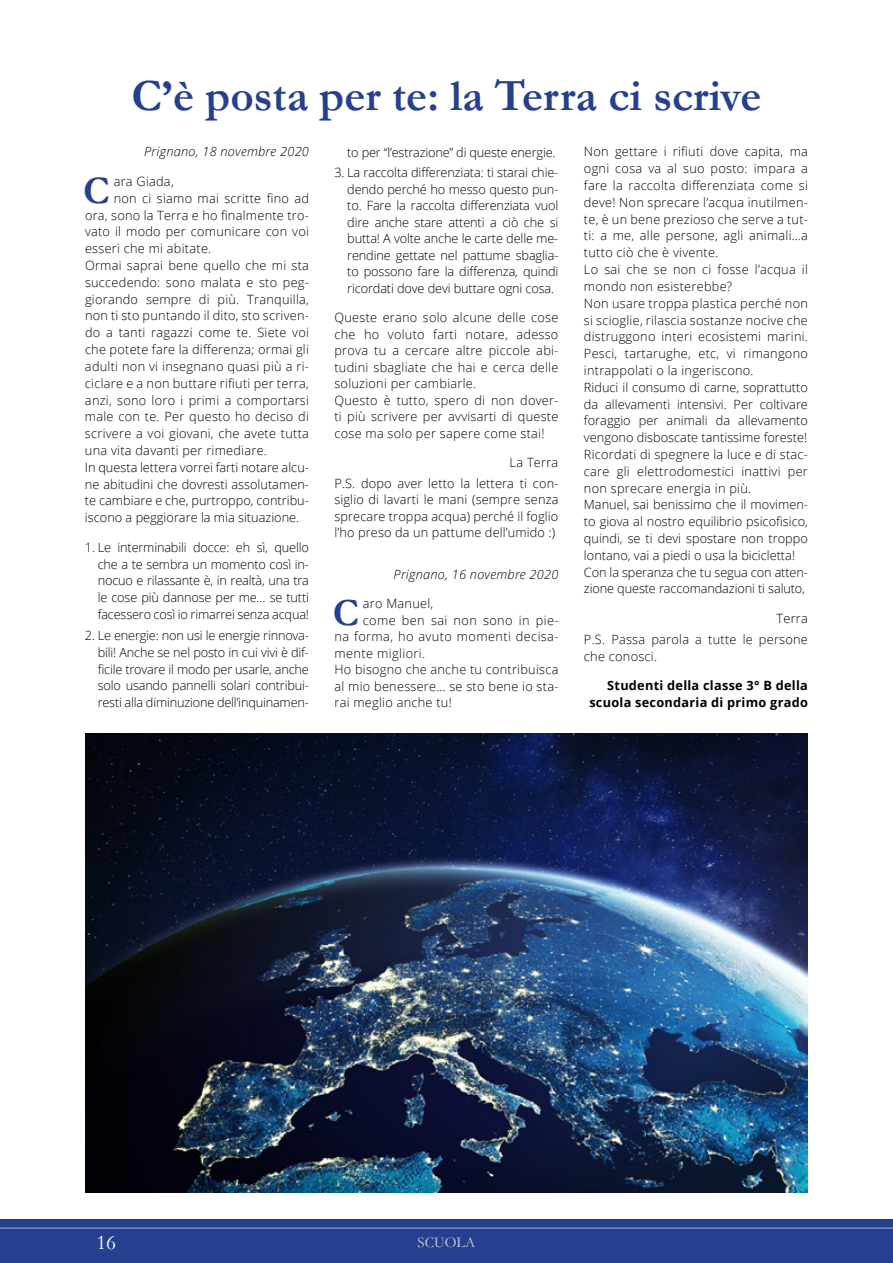
<style>
.page{position:relative;width:893px;height:1263px;background:#fff}
.page>*{position:absolute;margin:0;border:0;box-sizing:border-box;transform-origin:0 0}
.t1{font:700 45px "Garamond";color:#25408f}
.t2{font:700 39.15px "Garamond";color:#25408f}
.t3{font:700 38.7px "Garamond";color:#25408f}
.t4{font:21px "Garamond";color:#fff}
.t5{font:15px "Garamond";color:#d1d3d4}
.t6{font:300 12.75px/16.8px "Open Sans";letter-spacing:.02em;color:#000;text-align:justify}
.t7{font:300 12.75px "Open Sans";color:#000}
.t8{font:700 12.75px/16.8px "Open Sans";letter-spacing:.02em;color:#000;text-align:right}
.t9{font:italic 300 12.75px "Open Sans";letter-spacing:.02em;color:#000}
.t10{font:300 12.75px "Open Sans";letter-spacing:-.015em;color:#000}
</style>
<div class="page">
<div style="left:0;top:1219px;width:893px;height:44px;background:#25408f"></div>
<hr style="left:0;top:1227px;width:893px;height:2px;background:#8889ba">
<img style="left:85px;top:733px;width:723px;height:460px">
<h1 class="t1" style="left:131px;top:66px;width:631px">C’è posta per te: la Terra ci scrive</h1>
<p class="t9" style="left:144px;top:143px;width:166px">Prignano, 18 novembre 2020</p>
<p class="t6" style="left:584px;top:143px;width:225px;text-align:left">Non gettare i rifiuti dove capita, ma ogni cosa va al suo posto: impara a fare la raccolta differenziata come si deve! Non sprecare l’acqua inutilmen&shy;te, è un bene prezioso che serve a tut&shy;ti: a me, alle persone, agli animali…a tutto ciò che è vivente.<br>Lo sai che se non ci fosse l’acqua il mondo non esisterebbe?<br>Non usare troppa plastica perché non si scioglie, rilascia sostanze nocive che distruggono interi ecosistemi marini.<br>Pesci, tartarughe, etc, vi rimangono intrappolati o la ingeriscono.<br>Riduci il consumo di carne, soprattutto da allevamenti intensivi. Per coltivare foraggio per animali da allevamento vengono disboscate tantissime foreste!<br>Ricordati di spegnere la luce e di stac&shy;care gli elettrodomestici inattivi per non sprecare energia in più.<br>Manuel, sai benissimo che il movimen&shy;to giova al nostro equilibrio psicofisico, quindi, se ti devi spostare non troppo lontano, vai a piedi o usa la bicicletta!<br>Con la speranza che tu segua con atten&shy;zione queste raccomandazioni ti saluto,</p>
<p class="t6" style="left:584px;top:607px;width:225px;line-height:21px;text-align:right">Terra<br>P.S. Passa parola a tutte le persone</p>
<p class="t6" style="left:584px;top:647px;width:75px">che conosci.</p>
<p class="t8" style="left:589px;top:677px;width:220px">Studenti della classe 3° B della scuola secondaria di primo grado</p>
<p class="t10" style="left:347px;top:143px;width:210px">to per “l’estrazione” di queste energie.</p>
<p class="t6" style="left:347px;top:164px;width:213px;text-indent:-13px">3. La raccolta differenziata: ti starai chie&shy;dendo perché ho messo questo pun&shy;to. Fare la raccolta differenziata vuol dire anche stare attenti a ciò che si butta! A volte anche le carte delle me&shy;rendine gettate nel pattume sbaglia&shy;to possono fare la differenza, quindi ricordati dove devi buttare ogni cosa.</p>
<p class="t6" style="left:334px;top:309px;width:225px;text-align:left">Queste erano solo alcune delle cose che ho voluto farti notare, adesso prova tu a cercare altre piccole abi&shy;tudini sbagliate che hai e cerca delle soluzioni per cambiarle.<br>Questo è tutto, spero di non dover&shy;ti più scrivere per avvisarti di queste cose ma solo per sapere come stai!</p>
<p class="t6" style="left:334px;top:452px;width:225px;line-height:20.7px;text-align:right">La Terra<br>P.S. dopo aver letto la lettera ti con-</p>
<p class="t6" style="left:334px;top:491px;width:225px">siglio di lavarti le mani (sempre senza sprecare troppa acqua) perché il foglio l’ho preso da un pattume dell’umido :)</p>
<p class="t9" style="left:394px;top:566px;width:166px">Prignano, 16 novembre 2020</p>
<h3 class="t3" style="left:333px;top:586px;width:28px">C</h3>
<p class="t6" style="left:363px;top:595px;width:72px">aro Manuel,</p>
<h2 class="t2" style="left:83px;top:164px;width:28px">C</h2>
<p class="t6" style="left:114px;top:173px;width:62px">ara Giada,</p>
<p class="t6" style="left:114px;top:189px;width:197px">non ci siamo mai scritte fino ad</p>
<p class="t6" style="left:85px;top:206px;width:225px">ora, sono la Terra e ho finalmente tro-</p>
<p class="t6" style="left:85px;top:223px;width:225px">vato il modo per comunicare con voi</p>
<p class="t6" style="left:85px;top:240px;width:128px">esseri che mi abitate.</p>
<p class="t6" style="left:85px;top:257px;width:225px">Ormai saprai bene quello che mi sta</p>
<p class="t6" style="left:85px;top:273px;width:225px">succedendo: sono malata e sto peg-</p>
<p class="t6" style="left:85px;top:290px;width:225px">giorando sempre di più. Tranquilla,</p>
<p class="t6" style="left:85px;top:307px;width:225px">non ti sto puntando il dito, sto scriven-</p>
<p class="t6" style="left:85px;top:324px;width:225px">do a tanti ragazzi come te. Siete voi</p>
<p class="t6" style="left:85px;top:341px;width:225px">che potete fare la differenza; ormai gli</p>
<p class="t6" style="left:85px;top:357px;width:225px">adulti non vi insegnano quasi più a ri-</p>
<p class="t6" style="left:85px;top:374px;width:225px">ciclare e a non buttare rifiuti per terra,</p>
<p class="t6" style="left:85px;top:391px;width:225px">anzi, sono loro i primi a comportarsi</p>
<p class="t6" style="left:85px;top:408px;width:225px">male con te. Per questo ho deciso di</p>
<p class="t6" style="left:85px;top:425px;width:225px">scrivere a voi giovani, che avete tutta</p>
<p class="t6" style="left:85px;top:442px;width:183px">una vita davanti per rimediare.</p>
<p class="t7" style="left:85px;top:458px;width:225px">In questa lettera vorrei farti notare alcu-</p>
<p class="t7" style="left:85px;top:475px;width:225px">ne abitudini che dovresti assolutamen-</p>
<p class="t7" style="left:85px;top:492px;width:225px">te cambiare e che, purtroppo, contribu-</p>
<p class="t7" style="left:85px;top:509px;width:216px">iscono a peggiorare la mia situazione.</p>
<p class="t6" style="left:98px;top:538px;width:213px;text-indent:-13px">1. Le interminabili docce: eh sì, quello che a te sembra un momento così in&shy;nocuo e rilassante è, in realtà, una tra le cose più dannose per me… se tutti facessero così io rimarrei senza acqua!</p>
<p class="t6" style="left:98px;top:627px;width:213px;text-indent:-13px">2. Le energie: non usi le energie rinnova&shy;bili! Anche se nel posto in cui vivi è dif&shy;ficile trovare il modo per usarle, anche solo usando pannelli solari contribui&shy;resti alla diminuzione dell’inquinamen-</p>
<p class="t6" style="left:363px;top:611px;width:197px">come ben sai non sono in pie-</p>
<p class="t6" style="left:334px;top:628px;width:225px">na forma, ho avuto momenti decisa-</p>
<p class="t6" style="left:334px;top:644px;width:92px">mente migliori.</p>
<p class="t6" style="left:334px;top:661px;width:225px">Ho bisogno che anche tu contribuisca</p>
<p class="t6" style="left:334px;top:677px;width:225px">al mio benessere… se sto bene io sta-</p>
<p class="t6" style="left:334px;top:694px;width:119px">rai meglio anche tu!</p>
<h3 class="t4" style="left:96px;top:1228px;width:21px">16</h3>
<p class="t5" style="left:418px;top:1232px;width:59px">SCUOLA</p>
</div>
